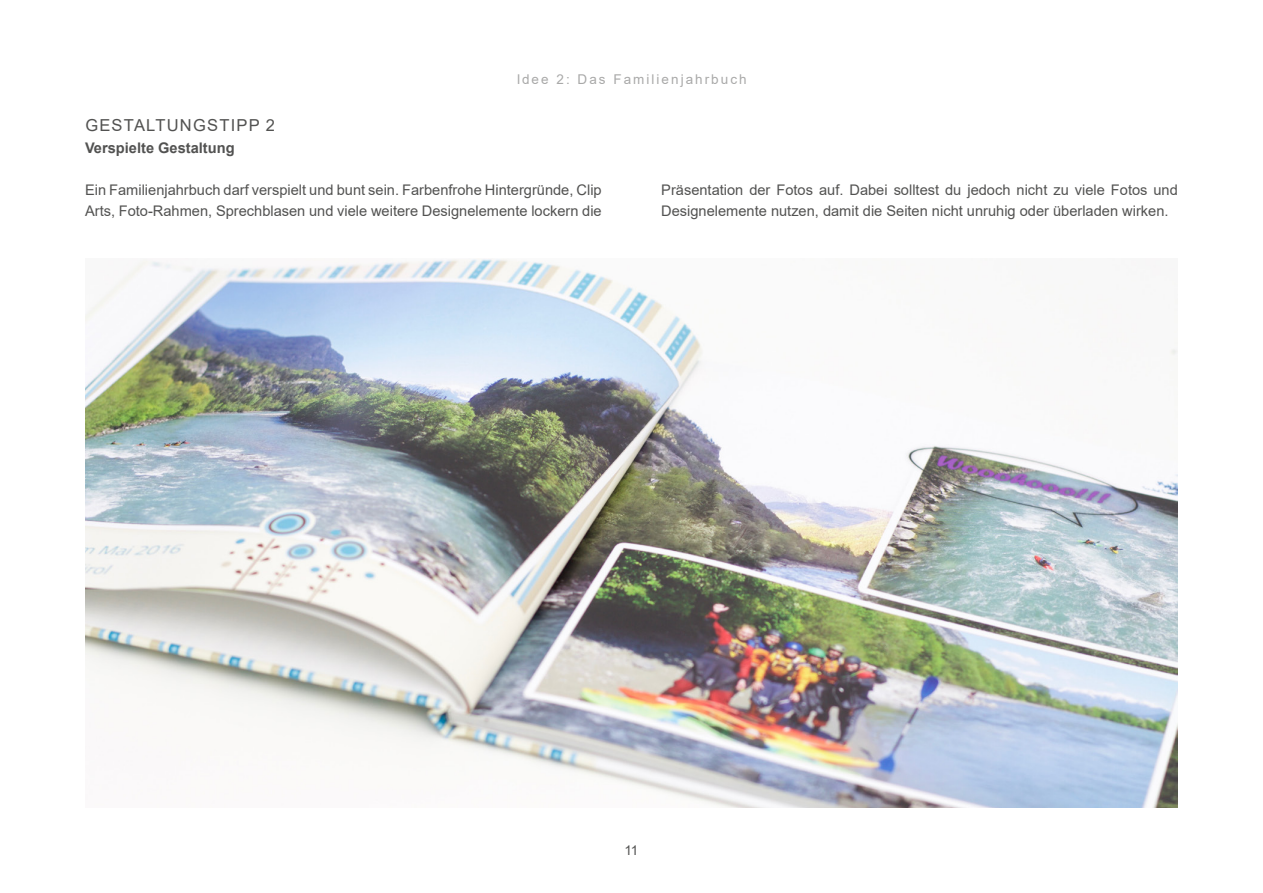
<style>
.page{position:relative;width:1263px;height:893px;background:#fff}
.page>*{position:absolute;margin:0;border:0;box-sizing:border-box;transform-origin:0 0}
.t1{font:16.5px "Arial";letter-spacing:.075em;color:#525251}
.t2{font:14.7px/21px "Arial";color:#525251}
.t3{font:700 14.7px "Arial";color:#525251}
.t4{font:13.5px "Arial";letter-spacing:.15em;color:#525251}
</style>
<div class="page">
<img style="left:85px;top:259px;width:1093px;height:549px">
<p class="t1" style="left:85px;top:114px;width:191px">GESTALTUNGSTIPP 2</p>
<p class="t3" style="left:85px;top:138px;width:151px">Verspielte Gestaltung</p>
<p class="t4" style="left:516px;top:69px;width:232px">Idee 2: Das Familienjahrbuch</p>
<p class="t2" style="left:85px;top:179px;width:518px">Ein Familienjahrbuch darf verspielt und bunt sein. Farbenfrohe Hintergründe, Clip<br>Arts, Foto-Rahmen, Sprechblasen und viele weitere Designelemente lockern die</p>
<p class="t2" style="left:661px;top:179px;width:518px">Präsentation der Fotos auf. Dabei solltest du jedoch nicht zu viele Fotos und<br>Designelemente nutzen, damit die Seiten nicht unruhig oder überladen wirken.</p>
<p class="t4" style="left:624px;top:841px;width:16px">11</p>
</div>
